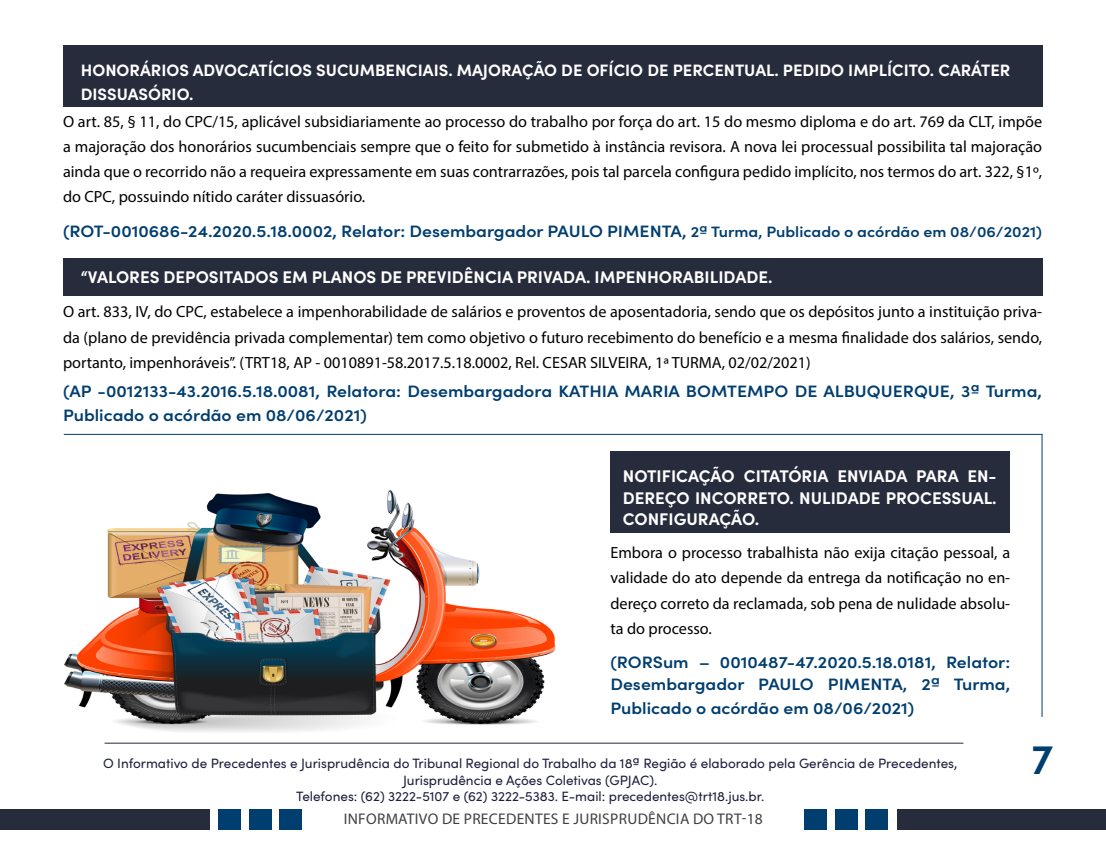
<style>
.page{position:relative;width:1106px;height:851px;background:#fff}
.page>*{position:absolute;margin:0;border:0;box-sizing:border-box;transform-origin:0 0}
.t1{font:600 42px "Sofia Pro";color:#003e6f}
.t2{font:700 16.8px/21.8px "Sofia Pro";color:#fff;text-align:justify}
.t3{font:600 16.5px/24px "Sofia Pro";color:#003e6f;scale:1.07 1}
.t4{font:700 16.5px/24px "Sofia Pro";color:#fff}
.t5{font:16.2px/25.5px "Myriad Pro";color:#000;text-align:justify}
.t6{font:15.45px "Myriad Pro";letter-spacing:.02em;color:#404040}
.t7{font:13.5px/16.5px "Sofia Pro";color:#1c1f3c;text-align:center}
.s1{font-size:15px}
</style>
<div class="page">
<div style="left:219px;top:809px;width:22px;height:21px;background:#003e6f"></div>
<div style="left:249px;top:809px;width:22px;height:21px;background:#003e6f"></div>
<div style="left:280px;top:809px;width:22px;height:21px;background:#003e6f"></div>
<div style="left:896px;top:809px;width:210px;height:21px;background:#272c3d"></div>
<div style="left:865px;top:809px;width:22px;height:21px;background:#003e6f"></div>
<div style="left:835px;top:809px;width:22px;height:21px;background:#003e6f"></div>
<div style="left:804px;top:809px;width:22px;height:21px;background:#003e6f"></div>
<div style="left:0;top:809px;width:210px;height:21px;background:#272c3d"></div>
<hr style="left:64px;top:434px;width:978px;height:1px;background:#003e6f">
<hr style="left:1041px;top:434px;width:1px;height:282px;background:#003e6f">
<div style="left:63px;top:45px;width:979px;height:61px;background:#272c3d"></div>
<div style="left:63px;top:258px;width:979px;height:37px;background:#272c3d"></div>
<div style="left:610px;top:451px;width:400px;height:81px;background:#272c3d"></div>
<img style="left:64px;top:490px;width:497px;height:254px">
<hr style="left:105px;top:742px;width:858px;height:1px;background:#272c3d">
<p class="t4" style="left:81px;top:57px;width:931px">HONORÁRIOS ADVOCATÍCIOS SUCUMBENCIAIS. MAJORAÇÃO DE OFÍCIO DE PERCENTUAL. PEDIDO IMPLÍCITO. CARÁTER<br>DISSUASÓRIO.</p>
<p class="t5" style="left:63px;top:109px;width:980px;line-height:25px">O art. 85, § 11, do CPC/15, aplicável subsidiariamente ao processo do trabalho por força do art. 15 do mesmo diploma e do art. 769 da CLT, impõe a majoração dos honorários sucumbenciais sempre que o feito for submetido à instância revisora. A nova lei processual possibilita tal majoração ainda que o recorrido não a requeira expressamente em suas contrarrazões, pois tal parcela configura pedido implícito, nos termos do art. 322, §1º, do CPC, possuindo nítido caráter dissuasório.</p>
<p class="t3" style="left:63px;top:218px;width:916px">(ROT-0010686-24.2020.5.18.0002, Relator: Desembargador PAULO PIMENTA, <span class="s1">2ª Turma, Publicado o acórdão em 08/06/2021)</span></p>
<p class="t2" style="left:81px;top:265px;width:693px">“VALORES DEPOSITADOS EM PLANOS DE PREVIDÊNCIA PRIVADA. IMPENHORABILIDADE.</p>
<p class="t5" style="left:63px;top:299px;width:980px">O art. 833, IV, do CPC, estabelece a impenhorabilidade de salários e proventos de aposentadoria, sendo que os depósitos junto a instituição priva&shy;da (plano de previdência privada complementar) tem como objetivo o futuro recebimento do benefício e a mesma finalidade dos salários, sendo, portanto, impenhoráveis”. (TRT18, AP - 0010891-58.2017.5.18.0002, Rel. CESAR SILVEIRA, 1ª TURMA, 02/02/2021)</p>
<p class="t3" style="left:63px;top:378px;width:916px">(AP -0012133-43.2016.5.18.0081, Relatora: Desembargadora KATHIA MARIA BOMTEMPO DE ALBUQUERQUE, 3ª Turma,<br>Publicado o acórdão em 08/06/2021)</p>
<p class="t2" style="left:623px;top:463px;width:375px">NOTIFICAÇÃO CITATÓRIA ENVIADA PARA EN-DEREÇO INCORRETO. NULIDADE PROCESSUAL.<br>CONFIGURAÇÃO.</p>
<p class="t5" style="left:610px;top:539px;width:401px">Embora o processo trabalhista não exija citação pessoal, a validade do ato depende da entrega da notificação no en&shy;dereço correto da reclamada, sob pena de nulidade absolu&shy;ta do processo.</p>
<p class="t3" style="left:610px;top:649px;width:375px;line-height:22.5px">(RORSum – 0010487-47.2020.5.18.0181, Relator:<br>Desembargador PAULO PIMENTA, 2ª Turma,</p>
<p class="t3" style="left:610px;top:695px;width:285px">Publicado o acórdão em 08/06/2021)</p>
<p class="t7" style="left:103px;top:754px;width:855px">O Informativo de Precedentes e Jurisprudência do Tribunal Regional do Trabalho da 18ª Região é elaborado pela Gerência de Precedentes,<br>Jurisprudência e Ações Coletivas (GPJAC).<br>Telefones: (62) 3222-5107 e (62) 3222-5383. E-mail: precedentes@trt18.jus.br.</p>
<p class="t6" style="left:344px;top:809px;width:420px">INFORMATIVO DE PRECEDENTES E JURISPRUDÊNCIA DO TRT-18</p>
<h1 class="t1" style="left:1031px;top:727px;width:23px">7</h1>
</div>
